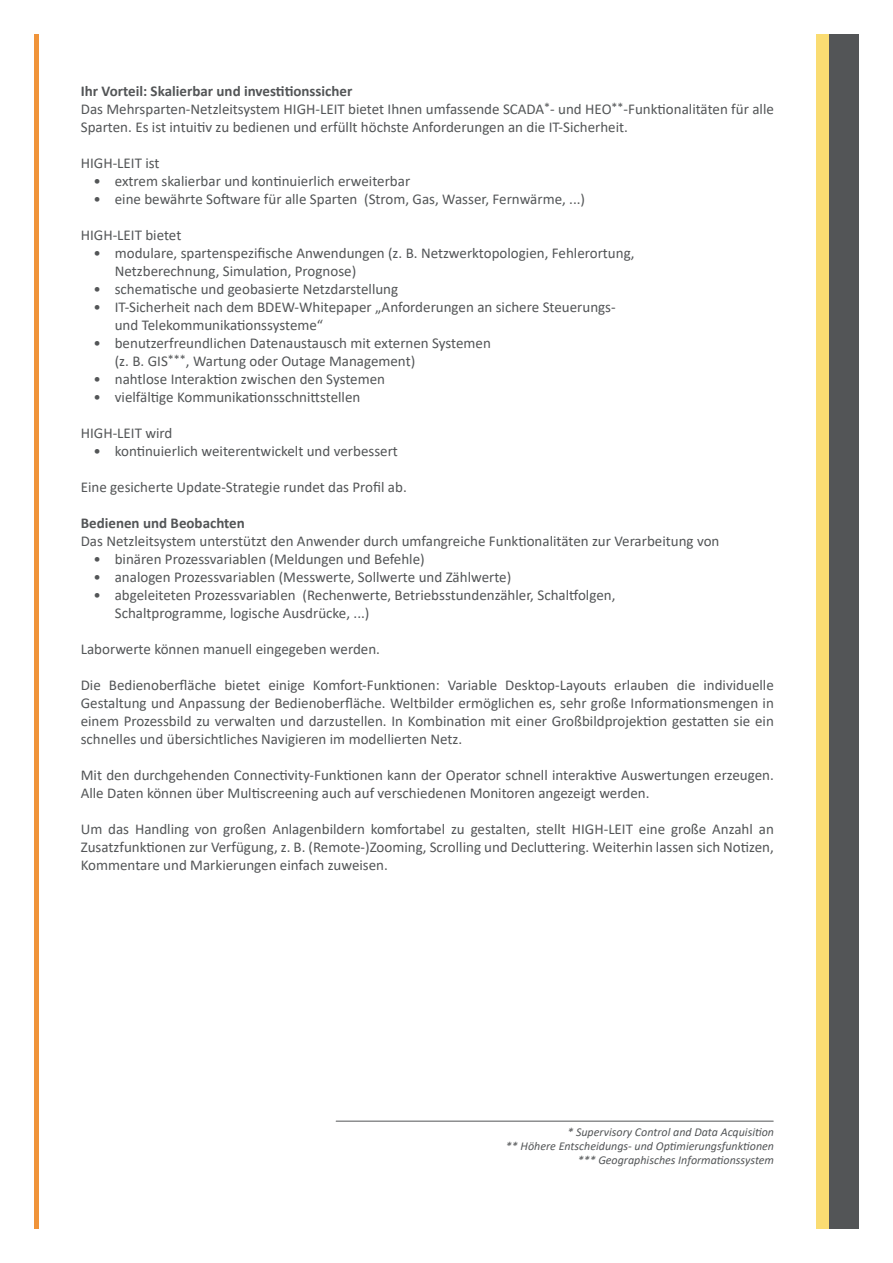
<style>
.page{position:relative;width:893px;height:1263px;background:#fff}
.page>*{position:absolute;margin:0;border:0;box-sizing:border-box;transform-origin:0 0}
.t1{font:15px/18px "Calibri";color:#535557}
.t2{font:700 15px "Calibri";color:#535557}
.t3{font:italic 12px/14.4px "Calibri";color:#535557;text-align:right}
.s1{font-weight:700}
</style>
<div class="page">
<hr style="left:34px;top:34px;width:4px;height:1195px;background:#f0943a">
<div style="left:816px;top:34px;width:13px;height:1195px;background:#fadc72"></div>
<div style="left:829px;top:34px;width:30px;height:1195px;background:#535557"></div>
<hr style="left:336px;top:1121px;width:437px;height:1px;background:#535557">
<p class="t1" style="left:81px;top:82px;width:695px"><span class="s1">Ihr Vorteil: Skalierbar und investitionssicher<br></span>Das Mehrsparten-Netzleitsystem HIGH-LEIT bietet Ihnen umfassende SCADA<sup>*</sup>- und HEO<sup>**</sup>-Funktionalitäten für alle<br>Sparten. Es ist intuitiv zu bedienen und erfüllt höchste Anforderungen an die IT-Sicherheit.</p>
<p class="t1" style="left:81px;top:154px;width:80px">HIGH-LEIT ist</p>
<p class="t1" style="left:94px;top:172px;width:318px">• extrem skalierbar und kontinuierlich erweiterbar</p>
<p class="t1" style="left:94px;top:190px;width:493px">• eine bewährte Software für alle Sparten (Strom, Gas, Wasser, Fernwärme, ...)</p>
<p class="t1" style="left:81px;top:226px;width:102px">HIGH-LEIT bietet</p>
<p class="t1" style="left:115px;top:244px;width:521px;text-indent:-21px">• modulare, spartenspezifische Anwendungen (z. B. Netzwerktopologien, Fehlerortung,<br>Netzberechnung, Simulation, Prognose)</p>
<p class="t1" style="left:94px;top:280px;width:306px">• schematische und geobasierte Netzdarstellung</p>
<p class="t1" style="left:115px;top:298px;width:502px;text-indent:-21px">• IT-Sicherheit nach dem BDEW-Whitepaper „Anforderungen an sichere Steuerungs&shy;und Telekommunikationssysteme“</p>
<p class="t1" style="left:115px;top:334px;width:378px;text-indent:-21px">• benutzerfreundlichen Datenaustausch mit externen Systemen (z. B. GIS<sup>***</sup>, Wartung oder Outage Management)</p>
<p class="t1" style="left:94px;top:370px;width:293px">• nahtlose Interaktion zwischen den Systemen</p>
<p class="t1" style="left:94px;top:388px;width:268px">• vielfältige Kommunikationsschnittstellen</p>
<p class="t1" style="left:81px;top:424px;width:93px">HIGH-LEIT wird</p>
<p class="t1" style="left:94px;top:442px;width:306px">• kontinuierlich weiterentwickelt und verbessert</p>
<p class="t1" style="left:81px;top:478px;width:327px">Eine gesicherte Update-Strategie rundet das Profil ab.</p>
<p class="t2" style="left:81px;top:513px;width:166px">Bedienen und Beobachten</p>
<p class="t1" style="left:81px;top:532px;width:640px">Das Netzleitsystem unterstützt den Anwender durch umfangreiche Funktionalitäten zur Verarbeitung von</p>
<p class="t1" style="left:94px;top:550px;width:333px">• binären Prozessvariablen (Meldungen und Befehle)</p>
<p class="t1" style="left:94px;top:568px;width:419px">• analogen Prozessvariablen (Messwerte, Sollwerte und Zählwerte)</p>
<p class="t1" style="left:115px;top:586px;width:502px;text-indent:-21px">• abgeleiteten Prozessvariablen (Rechenwerte, Betriebsstundenzähler, Schaltfolgen,<br>Schaltprogramme, logische Ausdrücke, ...)</p>
<p class="t1" style="left:81px;top:640px;width:301px">Laborwerte können manuell eingegeben werden.</p>
<p class="t1" style="left:81px;top:676px;width:695px;text-align:justify">Die Bedienoberfläche bietet einige Komfort-Funktionen: Variable Desktop-Layouts erlauben die individuelle Gestaltung und Anpassung der Bedienoberfläche. Weltbilder ermöglichen es, sehr große Informationsmengen in einem Prozessbild zu verwalten und darzustellen. In Kombination mit einer Großbildprojektion gestatten sie ein schnelles und übersichtliches Navigieren im modellierten Netz.</p>
<p class="t1" style="left:81px;top:766px;width:695px">Mit den durchgehenden Connectivity-Funktionen kann der Operator schnell interaktive Auswertungen erzeugen.<br>Alle Daten können über Multiscreening auch auf verschiedenen Monitoren angezeigt werden.</p>
<p class="t1" style="left:81px;top:820px;width:695px;text-align:justify">Um das Handling von großen Anlagenbildern komfortabel zu gestalten, stellt HIGH-LEIT eine große Anzahl an Zusatzfunktionen zur Verfügung, z. B. (Remote-)Zooming, Scrolling und Decluttering. Weiterhin lassen sich Notizen, Kommentare und Markierungen einfach zuweisen.</p>
<p class="t3" style="left:506px;top:1124px;width:270px">* Supervisory Control and Data Acquisition<br>** Höhere Entscheidungs- und Optimierungsfunktionen *** Geographisches Informationssystem</p>
</div>
